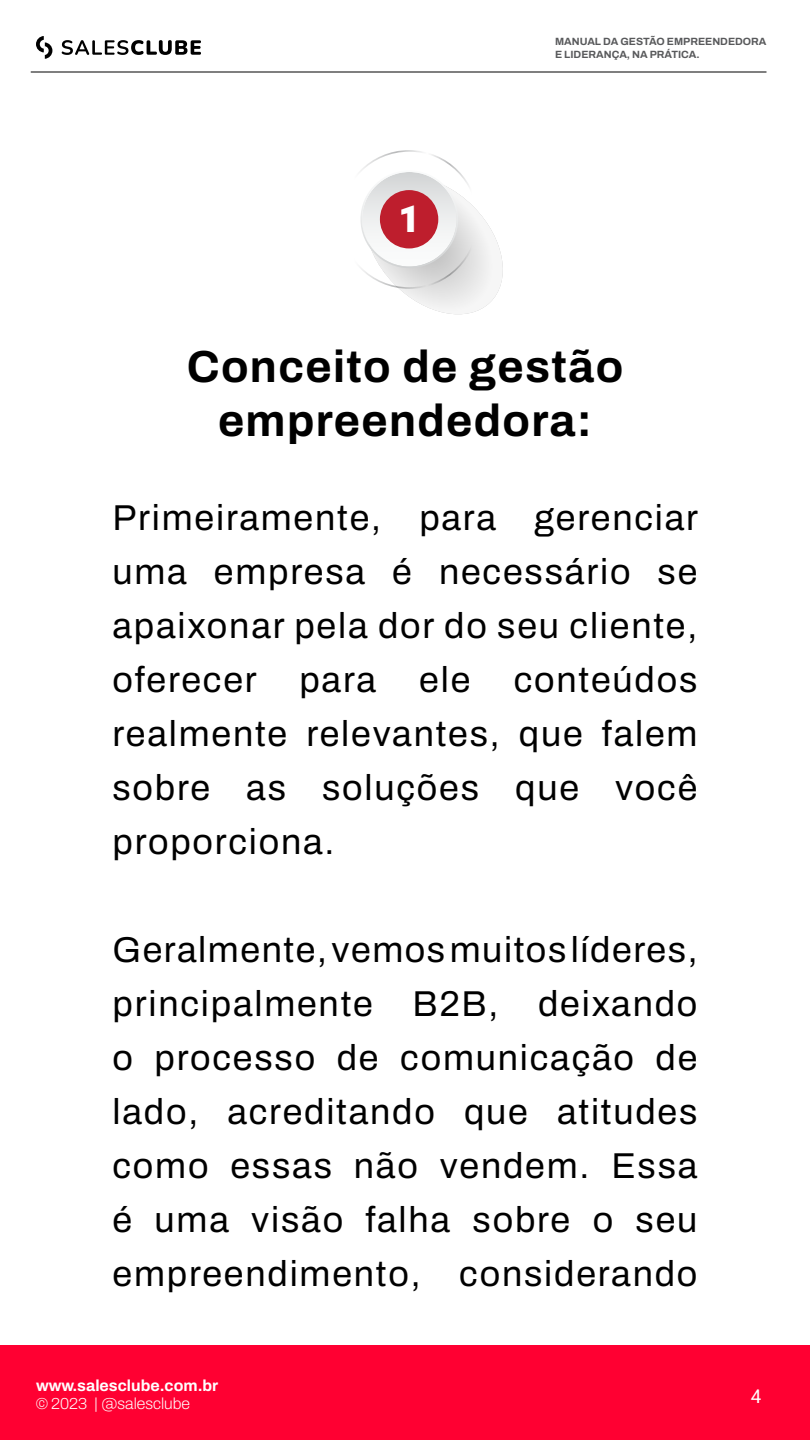
<style>
.page{position:relative;width:810px;height:1440px;background:#fff}
.page>*{position:absolute;margin:0;border:0;box-sizing:border-box;transform-origin:0 0}
.t1{font:700 45px/54px "Archivo";letter-spacing:.03em;color:#000;text-align:center}
.t2{font:37.35px "Heebo";color:#fff}
.t3{font:36px/54px "Archivo";letter-spacing:.05em;color:#000;text-align:justify}
.t4{font:18.75px "Heebo";color:#fff}
.t5{font:700 15.9px "Archivo";color:#fff}
.t6{font:200 15.9px "Archivo";color:#fff}
.t7{font:700 10.5px/12.6px "Archivo";color:#58595b}
</style>
<div class="page">
<div style="left:0;top:1346px;width:810px;height:94px;background:#ff0032"></div>
<svg style="left:360px;top:150px;width:143px;height:164px"></svg>
<div style="left:380px;top:190px;width:58px;height:58px;background:#be1e2d;border-radius:50%"></div>
<svg style="left:62px;top:40px;width:139px;height:15px"></svg>
<svg style="left:36px;top:36px;width:16px;height:23px"></svg>
<hr style="left:31px;top:72px;width:735px;height:1px;background:#000">
<p class="t2" style="left:399px;top:193px;width:23px">1</p>
<p class="t7" style="left:555px;top:35px;width:213px">MANUAL DA GESTÃO EMPREENDEDORA<br>E LIDERANÇA, NA PRÁTICA.</p>
<p class="t1" style="left:187px;top:339px;width:438px">Conceito de gestão empreendedora:</p>
<p class="t3" style="left:112px;top:490px;width:587px">Primeiramente, para gerenciar uma empresa é necessário se apaixonar pela dor do seu cliente, oferecer para ele conteúdos realmente relevantes, que falem sobre as soluções que você proporciona.</p>
<p class="t3" style="left:112px;top:922px;width:587px">Geralmente, vemos muitos líderes, principalmente B2B, deixando o processo de comunicação de lado, acreditando que atitudes como essas não vendem. Essa é uma visão falha sobre o seu empreendimento, considerando</p>
<p class="t5" style="left:36px;top:1374px;width:184px">www.salesclube.com.br</p>
<p class="t6" style="left:36px;top:1391px;width:156px">© 2023 | @salesclube</p>
<p class="t4" style="left:751px;top:1383px;width:12px">4</p>
</div>
